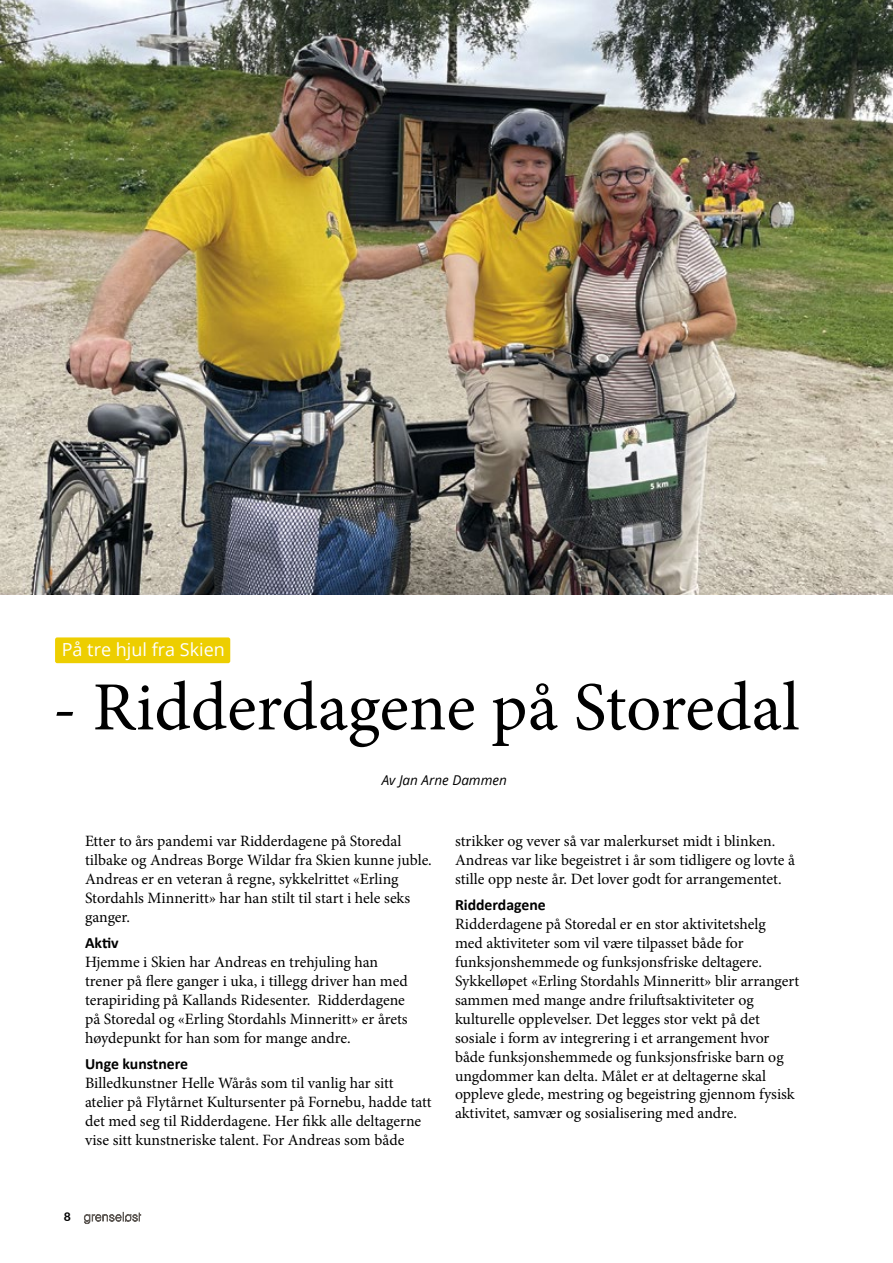
<style>
.page{position:relative;width:893px;height:1263px;background:#fff}
.page>*{position:absolute;margin:0;border:0;box-sizing:border-box;transform-origin:0 0}
.Tekst_uten_innrykk{font:69px "Minion Pro";color:#000}
.Tekst_uten_innrykk-2{font:18px "Open Sans";color:#fff}
.Tekst_uten_innrykk-3{font:15.75px/18.9px "Minion Pro";color:#000}
.Tittel_i_tekst{font:700 15.75px "Calibri";color:#000}
.Tekst_uten_innrykk-4{font:italic 13.5px "Open Sans";color:#000}
.Sidetall{font:12px "Arial Rounded MT Bold";color:#000}
</style>
<div class="page">
<img style="left:0;top:0;width:893px;height:595px">
<div style="left:55px;top:637px;width:175px;height:26px;background:#edce00;border-radius:2px"></div>
<svg style="left:83px;top:1211px;width:59px;height:13px"></svg>
<p class="Tekst_uten_innrykk-2" style="left:62px;top:637px;width:165px">På tre hjul fra Skien</p>
<p class="Tekst_uten_innrykk" style="left:52px;top:661px;width:749px">- Ridderdagene på Storedal</p>
<p class="Tekst_uten_innrykk-4" style="left:382px;top:771px;width:127px">Av Jan Arne Dammen</p>
<p class="Tekst_uten_innrykk-3" style="left:85px;top:832px;width:348px">Etter to års pandemi var Ridderdagene på Storedal tilbake og Andreas Borge Wildar fra Skien kunne juble.<br>Andreas er en veteran å regne, sykkelrittet «Erling Stordahls Minneritt» har han stilt til start i hele seks ganger.</p>
<p class="Tittel_i_tekst" style="left:85px;top:932px;width:35px">Aktiv</p>
<p class="Tekst_uten_innrykk-3" style="left:85px;top:953px;width:324px">Hjemme i Skien har Andreas en trehjuling han trener på flere ganger i uka, i tillegg driver han med terapiriding på Kallands Ridesenter. Ridderdagene på Storedal og «Erling Stordahls Minneritt» er årets høydepunkt for han som for mange andre.</p>
<p class="Tittel_i_tekst" style="left:85px;top:1053px;width:105px">Unge kunstnere</p>
<p class="Tekst_uten_innrykk-3" style="left:85px;top:1074px;width:348px">Billedkunstner Helle Wårås som til vanlig har sitt atelier på Flytårnet Kultursenter på Fornebu, hadde tatt det med seg til Ridderdagene. Her fikk alle deltagerne vise sitt kunstneriske talent. For Andreas som både</p>
<p class="Tekst_uten_innrykk-3" style="left:455px;top:832px;width:341px">strikker og vever så var malerkurset midt i blinken.<br>Andreas var like begeistret i år som tidligere og lovte å stille opp neste år. Det lover godt for arrangementet.</p>
<p class="Tittel_i_tekst" style="left:455px;top:894px;width:92px">Ridderdagene</p>
<p class="Tekst_uten_innrykk-3" style="left:455px;top:915px;width:346px">Ridderdagene på Storedal er en stor aktivitetshelg<br>med aktiviteter som vil være tilpasset både for funksjonshemmede og funksjonsfriske deltagere.<br>Sykkelløpet «Erling Stordahls Minneritt» blir arrangert sammen med mange andre friluftsaktiviteter og kulturelle opplevelser. Det legges stor vekt på det sosiale i form av integrering i et arrangement hvor både funksjonshemmede og funksjonsfriske barn og ungdommer kan delta. Målet er at deltagerne skal oppleve glede, mestring og begeistring gjennom fysisk aktivitet, samvær og sosialisering med andre.</p>
<p class="Sidetall" style="left:64px;top:1210px;width:9px">8</p>
</div>
